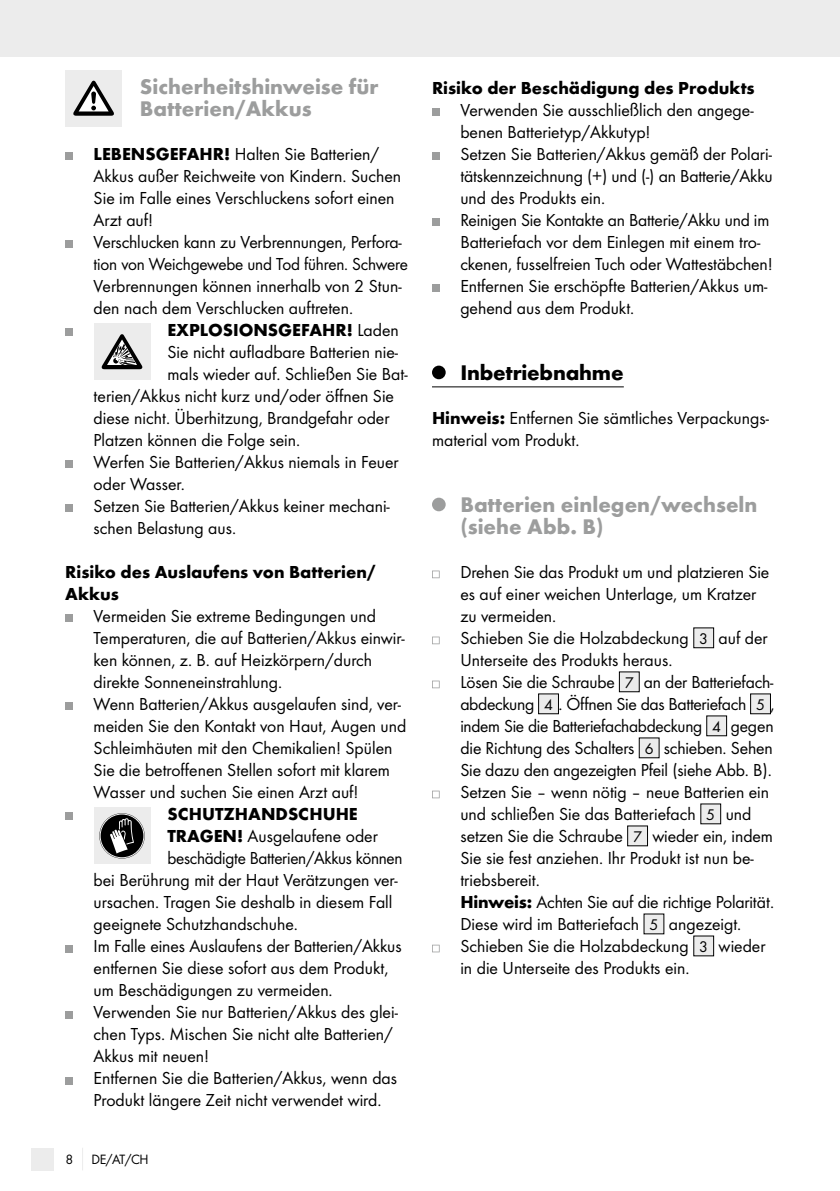
<style>
.page{position:relative;width:840px;height:1191px;background:#fff}
.page>*{position:absolute;margin:0;border:0;box-sizing:border-box;transform-origin:0 0}
.t1{font:700 22px/22px "Futura";color:#9c9d9d}
.t2{font:700 22px "Futura";letter-spacing:-.01em;color:#000}
.t3{font:18px/22px "Futura Boo";color:#000}
.t4{font:700 18px/22px "Futura";color:#000}
.t5{font:14px "Futura Boo";color:#000}
.s1{font-family:"Futura";font-weight:700}
.s2{font-family:"Futura Boo";font-weight:400}
.s3{font-size:16px}
</style>
<div class="page">
<div style="left:0;top:0;width:839px;height:57px;background:#ececec"></div>
<div style="left:31px;top:1147px;width:23px;height:23px;background:#ececec"></div>
<svg style="left:82px;top:1148px;width:1px;height:22px"></svg>
<div style="left:65px;top:70px;width:57px;height:57px;background:#ececec"></div>
<svg style="left:73px;top:81px;width:41px;height:35px"></svg>
<div style="left:65px;top:152px;width:8px;height:8px;background:#9c9d9d"></div>
<div style="left:65px;top:240px;width:8px;height:8px;background:#9c9d9d"></div>
<div style="left:65px;top:328px;width:8px;height:8px;background:#9c9d9d"></div>
<div style="left:94px;top:323px;width:56px;height:57px;background:#ececec"></div>
<svg style="left:102px;top:334px;width:40px;height:35px"></svg>
<div style="left:65px;top:460px;width:8px;height:8px;background:#9c9d9d"></div>
<div style="left:65px;top:504px;width:8px;height:8px;background:#9c9d9d"></div>
<div style="left:65px;top:614px;width:8px;height:8px;background:#9c9d9d"></div>
<div style="left:65px;top:702px;width:8px;height:8px;background:#9c9d9d"></div>
<div style="left:65px;top:812px;width:8px;height:8px;background:#9c9d9d"></div>
<div style="left:94px;top:807px;width:56px;height:57px;background:#ececec"></div>
<svg style="left:99px;top:813px;width:46px;height:45px"></svg>
<div style="left:65px;top:944px;width:8px;height:8px;background:#9c9d9d"></div>
<div style="left:65px;top:1010px;width:8px;height:8px;background:#9c9d9d"></div>
<div style="left:65px;top:1076px;width:8px;height:8px;background:#9c9d9d"></div>
<hr style="left:432px;top:386px;width:191px;height:1px;background:#000">
<div style="left:432px;top:108px;width:7px;height:8px;background:#9c9d9d"></div>
<div style="left:432px;top:152px;width:7px;height:8px;background:#9c9d9d"></div>
<div style="left:432px;top:218px;width:7px;height:8px;background:#9c9d9d"></div>
<div style="left:432px;top:284px;width:7px;height:8px;background:#9c9d9d"></div>
<div style="left:432px;top:365px;width:13px;height:14px;background:#000;border-radius:50%"></div>
<div style="left:432px;top:497px;width:13px;height:14px;background:#9c9d9d;border-radius:50%"></div>
<svg style="left:432px;top:570px;width:7px;height:8px"></svg>
<svg style="left:432px;top:636px;width:7px;height:8px"></svg>
<div style="left:693px;top:628px;width:20px;height:20px;background:#ececec"></div>
<svg style="left:432px;top:680px;width:7px;height:8px"></svg>
<div style="left:619px;top:672px;width:20px;height:20px;background:#ececec"></div>
<div style="left:538px;top:694px;width:20px;height:20px;background:#ececec"></div>
<div style="left:750px;top:694px;width:20px;height:20px;background:#ececec"></div>
<div style="left:706px;top:716px;width:20px;height:20px;background:#ececec"></div>
<div style="left:639px;top:738px;width:19px;height:20px;background:#ececec"></div>
<svg style="left:432px;top:790px;width:7px;height:8px"></svg>
<div style="left:700px;top:804px;width:20px;height:20px;background:#ececec"></div>
<div style="left:627px;top:826px;width:20px;height:20px;background:#ececec"></div>
<div style="left:643px;top:914px;width:20px;height:20px;background:#ececec"></div>
<svg style="left:432px;top:944px;width:7px;height:8px"></svg>
<div style="left:693px;top:936px;width:20px;height:20px;background:#ececec"></div>
<p class="t1" style="left:140px;top:75px;width:240px">Sicherheitshinweise für<br>Batterien/Akkus</p>
<p class="t3" style="left:94px;top:143px;width:315px"><span class="s1">LEBENSGEFAHR!</span> Halten Sie Batterien/ Akkus außer Reichweite von Kindern. Suchen Sie im Falle eines Verschluckens sofort einen Arzt auf!<br>Verschlucken kann zu Verbrennungen, Perfora&shy;tion von Weichgewebe und Tod führen. Schwere Verbrennungen können innerhalb von 2 Stun&shy;den nach dem Verschlucken auftreten.</p>
<p class="t4" style="left:167px;top:319px;width:233px">EXPLOSIONSGEFAHR! <span class="s2">Laden</span></p>
<p class="t3" style="left:167px;top:341px;width:232px">Sie nicht aufladbare Batterien nie-</p>
<p class="t3" style="left:167px;top:363px;width:241px">mals wieder auf. Schließen Sie Bat-</p>
<p class="t3" style="left:94px;top:385px;width:302px">terien/Akkus nicht kurz und/oder öffnen Sie</p>
<p class="t3" style="left:94px;top:407px;width:297px">diese nicht. Überhitzung, Brandgefahr oder</p>
<p class="t3" style="left:94px;top:429px;width:208px">Platzen können die Folge sein.</p>
<p class="t3" style="left:94px;top:451px;width:306px">Werfen Sie Batterien/Akkus niemals in Feuer</p>
<p class="t3" style="left:94px;top:473px;width:93px">oder Wasser.</p>
<p class="t3" style="left:94px;top:495px;width:297px">Setzen Sie Batterien/Akkus keiner mechani-</p>
<p class="t3" style="left:94px;top:517px;width:144px">schen Belastung aus.</p>
<p class="t4" style="left:65px;top:561px;width:312px">Risiko des Auslaufens von Batterien/<br>Akkus</p>
<p class="t3" style="left:94px;top:605px;width:314px">Vermeiden Sie extreme Bedingungen und Temperaturen, die auf Batterien/Akkus einwir&shy;ken können, z. B. auf Heizkörpern/durch direkte Sonneneinstrahlung.<br>Wenn Batterien/Akkus ausgelaufen sind, ver&shy;meiden Sie den Kontakt von Haut, Augen und Schleimhäuten mit den Chemikalien! Spülen Sie die betroffenen Stellen sofort mit klarem Wasser und suchen Sie einen Arzt auf!</p>
<p class="t4" style="left:167px;top:803px;width:192px">SCHUTZHANDSCHUHE</p>
<p class="t3" style="left:167px;top:825px;width:212px"><span class="s1">TRAGEN!</span> Ausgelaufene oder</p>
<p class="t3" style="left:167px;top:847px;width:236px">beschädigte Batterien/Akkus können</p>
<p class="t3" style="left:94px;top:869px;width:305px">bei Berührung mit der Haut Verätzungen ver-</p>
<p class="t3" style="left:94px;top:891px;width:300px">ursachen. Tragen Sie deshalb in diesem Fall</p>
<p class="t3" style="left:94px;top:913px;width:206px">geeignete Schutzhandschuhe.</p>
<p class="t3" style="left:94px;top:935px;width:309px">Im Falle eines Auslaufens der Batterien/Akkus</p>
<p class="t3" style="left:94px;top:957px;width:296px">entfernen Sie diese sofort aus dem Produkt,</p>
<p class="t3" style="left:94px;top:979px;width:240px">um Beschädigungen zu vermeiden.</p>
<p class="t3" style="left:94px;top:1001px;width:305px">Verwenden Sie nur Batterien/Akkus des glei-</p>
<p class="t3" style="left:94px;top:1023px;width:300px">chen Typs. Mischen Sie nicht alte Batterien/</p>
<p class="t3" style="left:94px;top:1045px;width:117px">Akkus mit neuen!</p>
<p class="t3" style="left:94px;top:1067px;width:305px">Entfernen Sie die Batterien/Akkus, wenn das</p>
<p class="t3" style="left:94px;top:1089px;width:289px">Produkt längere Zeit nicht verwendet wird.</p>
<p class="t5" style="left:65px;top:1151px;width:9px">8</p>
<p class="t5" style="left:91px;top:1151px;width:58px">DE/AT/CH</p>
<p class="t4" style="left:432px;top:77px;width:324px">Risiko der Beschädigung des Produkts</p>
<p class="t3" style="left:460px;top:99px;width:314px">Verwenden Sie ausschließlich den angege&shy;benen Batterietyp/Akkutyp!<br>Setzen Sie Batterien/Akkus gemäß der Polari&shy;tätskennzeichnung (+) und (-) an Batterie/Akku und des Produkts ein.<br>Reinigen Sie Kontakte an Batterie/Akku und im Batteriefach vor dem Einlegen mit einem tro&shy;ckenen, fusselfreien Tuch oder Wattestäbchen!<br>Entfernen Sie erschöpfte Batterien/Akkus um&shy;gehend aus dem Produkt.</p>
<p class="t2" style="left:460px;top:359px;width:165px">Inbetriebnahme</p>
<p class="t3" style="left:432px;top:407px;width:338px"><span class="s1">Hinweis:</span> Entfernen Sie sämtliches Verpackungs&shy;material vom Produkt.</p>
<p class="t1" style="left:460px;top:493px;width:298px">Batterien einlegen/wechseln (siehe Abb. B)</p>
<p class="t3" style="left:460px;top:561px;width:315px">Drehen Sie das Produkt um und platzieren Sie es auf einer weichen Unterlage, um Kratzer zu vermeiden.<br>Schieben Sie die Holzabdeckung <span class="s3">3</span> auf der Unterseite des Produkts heraus.<br>Lösen Sie die Schraube <span class="s3">7</span> an der Batteriefach&shy;abdeckung <span class="s3">4</span> . Öffnen Sie das Batteriefach <span class="s3">5</span> , indem Sie die Batteriefachabdeckung <span class="s3">4</span> gegen die Richtung des Schalters <span class="s3">6</span> schieben. Sehen Sie dazu den angezeigten Pfeil (siehe Abb. B).<br>Setzen Sie – wenn nötig – neue Batterien ein und schließen Sie das Batteriefach <span class="s3">5</span> und setzen Sie die Schraube <span class="s3">7</span> wieder ein, indem Sie sie fest anziehen. Ihr Produkt ist nun be&shy;triebsbereit.<br><span class="s1">Hinweis:</span> Achten Sie auf die richtige Polarität.<br>Diese wird im Batteriefach <span class="s3">5</span> angezeigt.<br>Schieben Sie die Holzabdeckung <span class="s3">3</span> wieder in die Unterseite des Produkts ein.</p>
</div>
